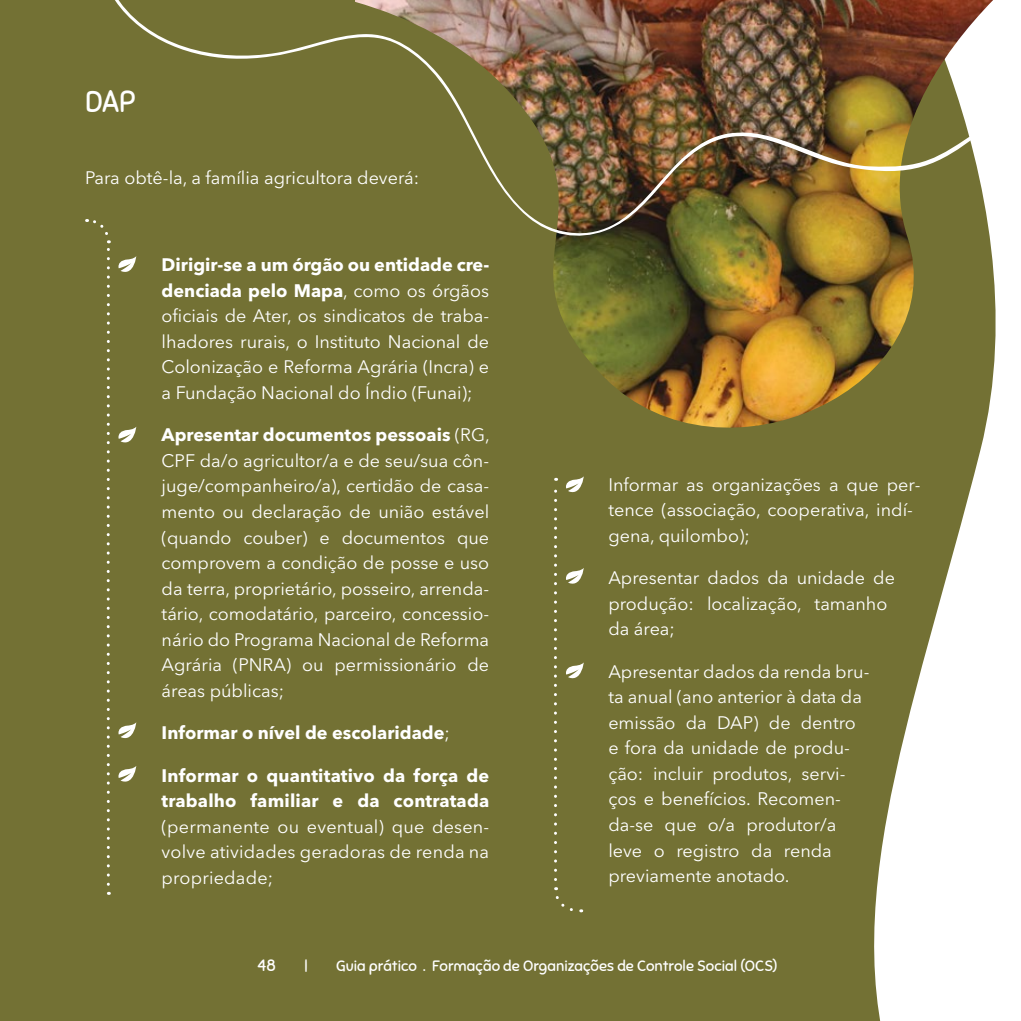
<style>
.page{position:relative;width:1021px;height:1021px;background:#fff}
.page>*{position:absolute;margin:0;border:0;box-sizing:border-box;transform-origin:0 0}
.t1{font:30px "Sniglet";color:#fff;scale:.96 1}
.t2{font:18px/25.5px "Avenir Next LT Pro";color:#fff;text-align:justify}
.t3{font:700 18px/25.5px "Avenir Next LT Pro";letter-spacing:.01em;color:#fff}
.t4{font:16.5px "Sniglet";color:#fff}
.t5{font:15px "Sniglet";letter-spacing:.005em;color:#fff}
.s1{font-weight:700}
.s2{font-weight:400}
</style>
<div class="page">
<div style="left:0;top:0;width:822px;height:1020px;background:#737134"></div>
<svg style="left:822px;top:267px;width:174px;height:753px;fill:#737134"></svg>
<div style="left:87px;top:217px;width:24px;height:677px;background:#737134"></div>
<svg style="left:118px;top:256px;width:18px;height:19px"></svg>
<svg style="left:552px;top:476px;width:31px;height:437px;background:#7a793f"></svg>
<svg style="left:118px;top:426px;width:18px;height:20px"></svg>
<svg style="left:118px;top:722px;width:18px;height:19px"></svg>
<svg style="left:118px;top:765px;width:18px;height:20px"></svg>
<img style="left:355px;top:0;width:638px;height:429px">
<img style="left:109px;top:0;width:873px;height:240px">
<h1 class="t1" style="left:85px;top:83px;width:54px">DAP</h1>
<p class="t2" style="left:85px;top:165px;width:336px">Para obtê-la, a família agricultora deverá:</p>
<p class="t2" style="left:162px;top:252px;width:329px"><span class="s1">Dirigir-se a um órgão ou entidade cre&shy;denciada pelo Mapa</span>, como os órgãos oficiais de Ater, os sindicatos de traba&shy;lhadores rurais, o Instituto Nacional de Colonização e Reforma Agrária (Incra) e a Fundação Nacional do Índio (Funai);</p>
<p class="t2" style="left:162px;top:422px;width:329px"><span class="s1">Apresentar documentos pessoais</span> (RG, CPF da/o agricultor/a e de seu/sua côn&shy;juge/companheiro/a), certidão de casa&shy;mento ou declaração de união estável (quando couber) e documentos que comprovem a condição de posse e uso da terra, proprietário, posseiro, arrenda&shy;tário, comodatário, parceiro, concessio&shy;nário do Programa Nacional de Reforma Agrária (PNRA) ou permissionário de áreas públicas;</p>
<p class="t3" style="left:162px;top:720px;width:290px">Informar o nível de escolaridade<span class="s2">;</span></p>
<p class="t3" style="left:162px;top:762px;width:329px">Informar o quantitativo da força de trabalho familiar e da contratada</p>
<p class="t2" style="left:162px;top:813px;width:329px">(permanente ou eventual) que desen&shy;volve atividades geradoras de renda na propriedade;</p>
<p class="t2" style="left:608px;top:471px;width:313px;text-align:left">Informar as organizações a que per&shy;tence (associação, cooperativa, indí&shy;gena, quilombo);</p>
<p class="t2" style="left:608px;top:565px;width:288px;text-align:left">Apresentar dados da unidade de produção: localização, tamanho da área;</p>
<p class="t2" style="left:608px;top:658px;width:262px;text-align:left">Apresentar dados da renda bru&shy;ta anual (ano anterior à data da emissão da DAP) de dentro e fora da unidade de produ&shy;ção: incluir produtos, servi&shy;ços e benefícios. Recomen&shy;da-se que o/a produtor/a leve o registro da renda previamente anotado.</p>
<p class="t4" style="left:257px;top:955px;width:20px">48</p>
<p class="t5" style="left:304px;top:957px;width:5px">|</p>
<p class="t5" style="left:336px;top:957px;width:443px">Guia prático . Formação de Organizações de Controle Social (OCS)</p>
</div>
